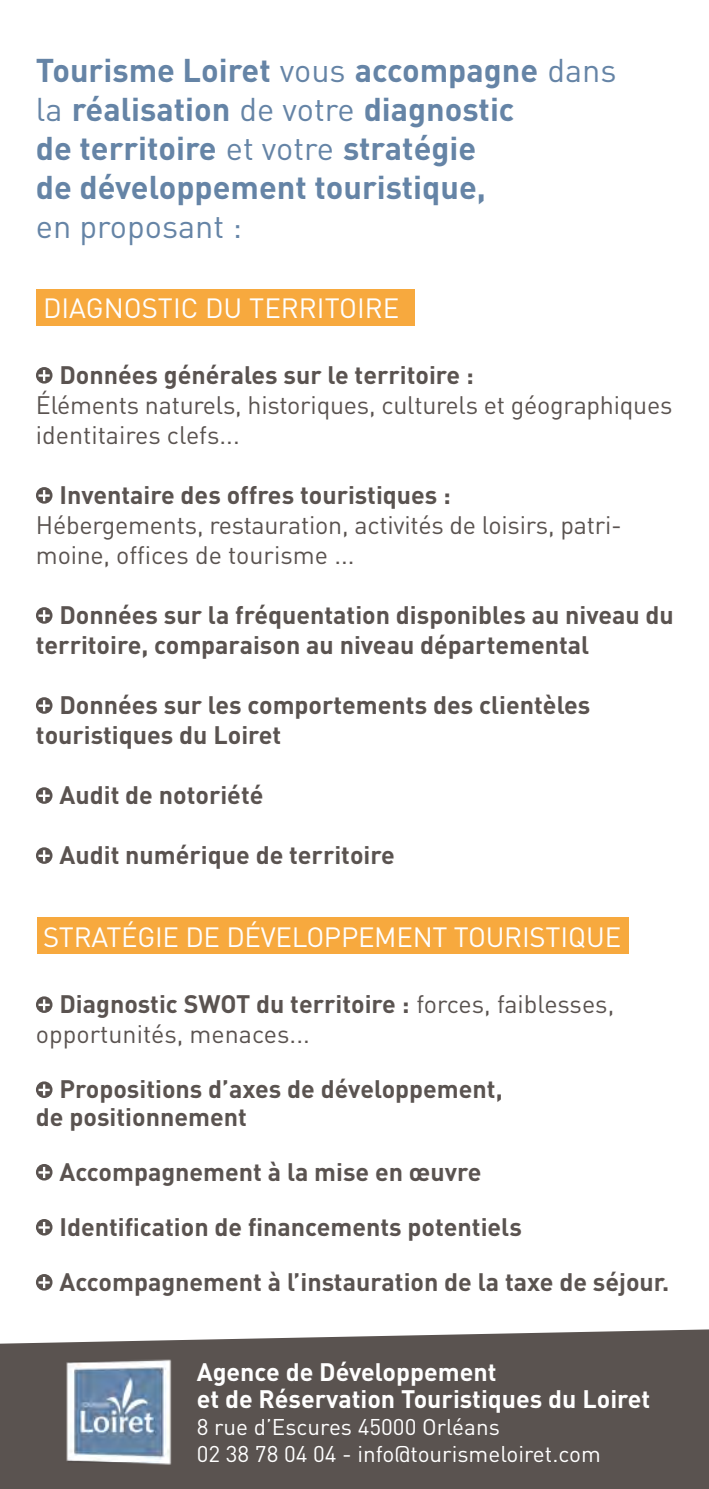
<style>
.page{position:relative;width:709px;height:1489px;background:#fff}
.page>*{position:absolute;margin:0;border:0;box-sizing:border-box;transform-origin:0 0}
.t1{font:700 32.5px/39px "DIN";color:#6584a6}
.t2{font:32.5px "DIN Pro";color:#6584a6}
.t3{font:27.5px "DIN Pro";letter-spacing:-.01em;color:#fff}
.t4{font:700 25px/30px "DIN";color:#5a5350}
.t5{font:25px/30px "DIN Pro";letter-spacing:-.01em;color:#5a5350}
.t6{font:700 25px/27px "DIN";color:#fff}
.t7{font:22.5px/27px "DIN Pro";color:#fff}
.s1{font-family:"DIN Pro";font-weight:400}
</style>
<div class="page">
<div style="left:36px;top:289px;width:379px;height:37px;background:#f7a93e"></div>
<div style="left:37px;top:917px;width:591px;height:37px;background:#f7a93e"></div>
<svg style="left:36px;top:367px;width:16px;height:16px"></svg>
<svg style="left:39px;top:370px;width:11px;height:11px"></svg>
<svg style="left:36px;top:487px;width:16px;height:16px"></svg>
<svg style="left:39px;top:490px;width:11px;height:11px"></svg>
<svg style="left:36px;top:607px;width:16px;height:16px"></svg>
<svg style="left:39px;top:610px;width:11px;height:11px"></svg>
<svg style="left:36px;top:697px;width:16px;height:16px"></svg>
<svg style="left:39px;top:700px;width:11px;height:11px"></svg>
<svg style="left:36px;top:787px;width:16px;height:16px"></svg>
<svg style="left:39px;top:790px;width:11px;height:11px"></svg>
<svg style="left:36px;top:847px;width:16px;height:16px"></svg>
<svg style="left:39px;top:850px;width:11px;height:11px"></svg>
<svg style="left:36px;top:996px;width:16px;height:16px"></svg>
<svg style="left:39px;top:999px;width:11px;height:11px"></svg>
<svg style="left:36px;top:1081px;width:16px;height:16px"></svg>
<svg style="left:39px;top:1084px;width:11px;height:11px"></svg>
<svg style="left:36px;top:1163px;width:16px;height:17px"></svg>
<svg style="left:39px;top:1166px;width:11px;height:11px"></svg>
<svg style="left:36px;top:1218px;width:16px;height:17px"></svg>
<svg style="left:39px;top:1221px;width:11px;height:11px"></svg>
<svg style="left:36px;top:1273px;width:16px;height:17px"></svg>
<svg style="left:39px;top:1276px;width:11px;height:11px"></svg>
<div style="left:0;top:1329px;width:709px;height:159px;background:#5a5350"></div>
<img style="left:53px;top:1345px;width:125px;height:127px">
<h1 class="t1" style="left:36px;top:50px;width:582px">Tourisme Loiret <span class="s1">vous</span> accompagne <span class="s1">dans la</span> réalisation <span class="s1">de votre</span> diagnostic<br>de territoire <span class="s1">et votre</span> stratégie<br>de développement touristique,</h1>
<h1 class="t2" style="left:36px;top:204px;width:208px">en proposant :</h1>
<p class="t3" style="left:43px;top:289px;width:358px">DIAGNOSTIC DU TERRITOIRE</p>
<p class="t4" style="left:59px;top:358px;width:416px">Données générales sur le territoire :</p>
<p class="t5" style="left:36px;top:388px;width:638px">Éléments naturels, historiques, culturels et géographiques identitaires clefs...</p>
<p class="t4" style="left:59px;top:478px;width:393px">Inventaire des offres touristiques :</p>
<p class="t5" style="left:36px;top:508px;width:587px">Hébergements, restauration, activités de loisirs, patri&shy;moine, offices de tourisme ...</p>
<p class="t4" style="left:36px;top:598px;width:639px;text-indent:24px">Données sur la fréquentation disponibles au niveau du territoire, comparaison au niveau départemental</p>
<p class="t4" style="left:36px;top:688px;width:556px;text-indent:24px">Données sur les comportements des clientèles touristiques du Loiret</p>
<p class="t4" style="left:59px;top:778px;width:205px">Audit de notoriété</p>
<p class="t4" style="left:59px;top:838px;width:337px">Audit numérique de territoire</p>
<p class="t3" style="left:43px;top:918px;width:580px">STRATÉGIE DE DÉVELOPPEMENT TOURISTIQUE</p>
<p class="t4" style="left:59px;top:987px;width:556px">Diagnostic SWOT du territoire : <span class="s1">forces, faiblesses,</span></p>
<p class="t5" style="left:36px;top:1017px;width:275px">opportunités, menaces...</p>
<p class="t4" style="left:36px;top:1074px;width:468px;line-height:27.5px;text-indent:24px">Propositions d’axes de développement, de positionnement</p>
<p class="t4" style="left:59px;top:1155px;width:423px">Accompagnement à la mise en œuvre</p>
<p class="t4" style="left:59px;top:1210px;width:464px">Identification de financements potentiels</p>
<p class="t4" style="left:59px;top:1265px;width:611px">Accompagnement à l’instauration de la taxe de séjour.</p>
<p class="t6" style="left:197px;top:1356px;width:455px">Agence de Développement<br>et de Réservation Touristiques du Loiret</p>
<p class="t7" style="left:197px;top:1411px;width:405px">8 rue d’Escures 45000 Orléans<br>02 38 78 04 04 - info@tourismeloiret.com</p>
</div>
